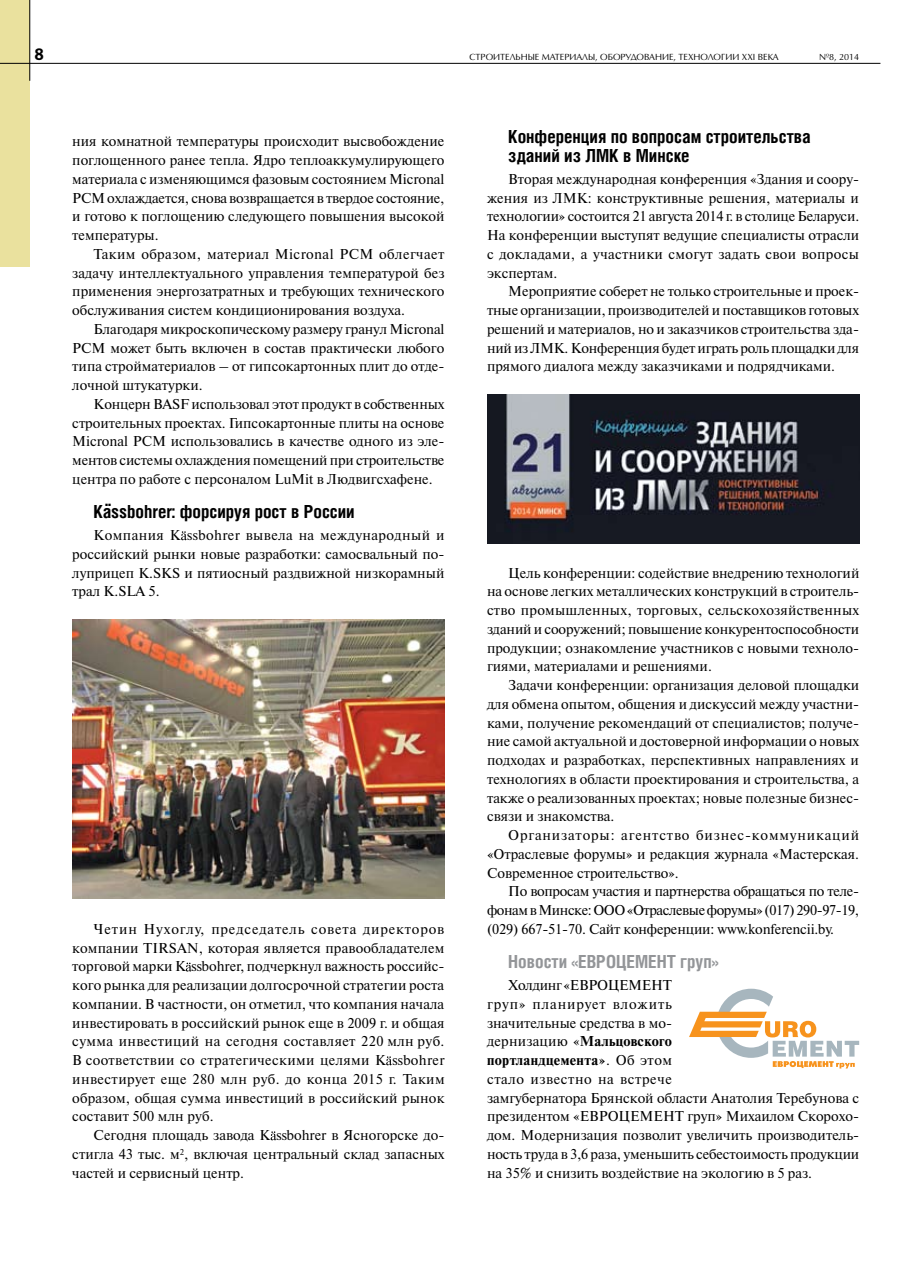
<style>
.page{position:relative;width:923px;height:1263px;background:#fff}
.page>*{position:absolute;margin:0;border:0;box-sizing:border-box;transform-origin:0 0}
.t1{font:700 18px/18.8px "Helios Cond";color:#000}
.t2{font:700 18px "Helios Cond";color:#939598}
.t3{font:14.25px/18.8px "Newton C";color:#000;text-align:justify}
.t4{font:9px "AG Opus";color:#000}
.s1{font-weight:700}
</style>
<div class="page">
<svg style="left:181px;top:531px;width:6px;height:9px"></svg>
<svg style="left:186px;top:963px;width:6px;height:8px"></svg>
<svg style="left:386px;top:1056px;width:6px;height:9px"></svg>
<svg style="left:271px;top:1131px;width:5px;height:9px"></svg>
<img style="left:72px;top:619px;width:372px;height:279px">
<img style="left:487px;top:394px;width:372px;height:149px">
<svg style="left:689px;top:989px;width:170px;height:79px"></svg>
<div style="left:0;top:0;width:30px;height:267px;background:#eae19e"></div>
<hr style="left:29px;top:0;width:1px;height:81px;background:#000">
<hr style="left:0;top:63px;width:880px;height:1px;background:#000">
<p class="t4" style="left:469px;top:51px;width:311px">СТРОИТЕЛЬНЫЕ МАТЕРИАЛЫ, ОБОРУДОВАНИЕ, ТЕХНОЛОГИИ XXI ВЕКА</p>
<p class="t4" style="left:819px;top:51px;width:42px">№8, 2014</p>
<p class="t3" style="left:72px;top:132px;width:374px">ния комнатной температуры происходит высвобождение поглощенного ранее тепла. Ядро теплоаккумулирующего материала с изменяющимся фазовым состоянием Micronal PCM охлаждается, снова возвращается в твердое состояние, и готово к поглощению следующего повышения высокой температуры.</p>
<p class="t3" style="left:72px;top:245px;width:374px;text-indent:21px">Таким образом, материал Micronal PCM облегчает задачу интеллектуального управления температурой без применения энергозатратных и требующих технического обслуживания систем кондиционирования воздуха.</p>
<p class="t3" style="left:72px;top:320px;width:374px;text-indent:21px">Благодаря микроскопическому размеру гранул Micronal PCM может быть включен в состав практически любого типа стройматериалов – от гипсокартонных плит до отде&shy;лочной штукатурки.</p>
<p class="t3" style="left:72px;top:395px;width:374px;text-indent:21px">Концерн BASF использовал этот продукт в собственных строительных проектах. Гипсокартонные плиты на основе Micronal PCM использовались в качестве одного из эле&shy;ментов системы охлаждения помещений при строительстве центра по работе с персоналом LuMit в Людвигсхафене.</p>
<p class="t1" style="left:94px;top:502px;width:263px">Kassbohrer: форсируя рост в России</p>
<p class="t1" style="left:105px;top:490px;width:7px">..</p>
<p class="t3" style="left:72px;top:526px;width:374px;text-indent:21px">Компания K ssbohrer вывела на международный и российский рынки новые разработки: самосвальный по&shy;луприцеп K.SKS и пятиосный раздвижной низкорамный трал K.SLA 5.</p>
<p class="t3" style="left:72px;top:920px;width:374px;text-indent:21px">Четин Нухоглу, председатель совета директоров компании TIRSAN, которая является правообладателем торговой марки K ssbohrer, подчеркнул важность российс&shy;кого рынка для реализации долгосрочной стратегии роста компании. В частности, он отметил, что компания начала инвестировать в российский рынок еще в 2009 г. и общая сумма инвестиций на сегодня составляет 220 млн руб.<br>В соответствии со стратегическими целями K ssbohrer инвестирует еще 280 млн руб. до конца 2015 г. Таким образом, общая сумма инвестиций в российский рынок составит 500 млн руб.</p>
<p class="t3" style="left:72px;top:1126px;width:374px;text-indent:21px">Сегодня площадь завода K ssbohrer в Ясногорске до&shy;стигла 43 тыс. м<sup>2</sup>, включая центральный склад запасных частей и сервисный центр.</p>
<p class="t1" style="left:508px;top:127px;width:304px">Конференция по вопросам строительства зданий из ЛМК в Минске</p>
<p class="t3" style="left:487px;top:170px;width:374px;text-indent:21px">Вторая международная конференция «Здания и соору&shy;жения из ЛМК: конструктивные решения, материалы и технологии» состоится 21 августа 2014 г. в столице Беларуси.<br>На конференции выступят ведущие специалисты отрасли с докладами, а участники смогут задать свои вопросы экспертам.</p>
<p class="t3" style="left:487px;top:282px;width:374px;text-indent:21px">Мероприятие соберет не только строительные и проек&shy;тные организации, производителей и поставщиков готовых решений и материалов, но и заказчиков строительства зда&shy;ний из ЛМК. Конференция будет играть роль площадки для прямого диалога между заказчиками и подрядчиками.</p>
<p class="t3" style="left:487px;top:563px;width:374px;text-indent:21px">Цель конференции: содействие внедрению технологий на основе легких металлических конструкций в строитель&shy;ство промышленных, торговых, сельскохозяйственных зданий и сооружений; повышение конкурентоспособности продукции; ознакомление участников с новыми техноло&shy;гиями, материалами и решениями.</p>
<p class="t3" style="left:487px;top:676px;width:374px;text-indent:21px">Задачи конференции: организация деловой площадки для обмена опытом, общения и дискуссий между участни&shy;ками, получение рекомендаций от специалистов; получе&shy;ние самой актуальной и достоверной информации о новых подходах и разработках, перспективных направлениях и технологиях в области проектирования и строительства, а также о реализованных проектах; новые полезные бизнес&shy;связи и знакомства.</p>
<p class="t3" style="left:487px;top:826px;width:374px;text-indent:21px">Организаторы: агентство бизнес-коммуникаций «Отраслевые форумы» и редакция журнала «Мастерская.<br>Современное строительство».</p>
<p class="t3" style="left:487px;top:882px;width:374px;text-indent:21px">По вопросам участия и партнерства обращаться по теле&shy;фонам в Минске: ООО «Отраслевые форумы» (017) 290-97-19, (029) 667-51-70. Сайт конференции: www.konferencii.by.</p>
<p class="t2" style="left:508px;top:951px;width:212px">Новости «ЕВРОЦЕМЕНТ груп»</p>
<p class="t3" style="left:487px;top:976px;width:374px;text-align:left;text-indent:21px">Холдинг «ЕВРОЦЕМЕНТ<br>груп» планирует вложить<br>значительные средства в мо-<br>дернизацию «<span class="s1">Мальцовского<br>портландцемента»</span>. Об этом<br>стало известно на встрече<br>замгубернатора Брянской области Анатолия Теребунова с президентом «ЕВРОЦЕМЕНТ груп» Михаилом Скорохо&shy;дом. Модернизация позволит увеличить производитель&shy;ность труда в 3,6 раза, уменьшить себестоимость продукции на 35% и снизить воздействие на экологию в 5 раз.</p>
</div>
